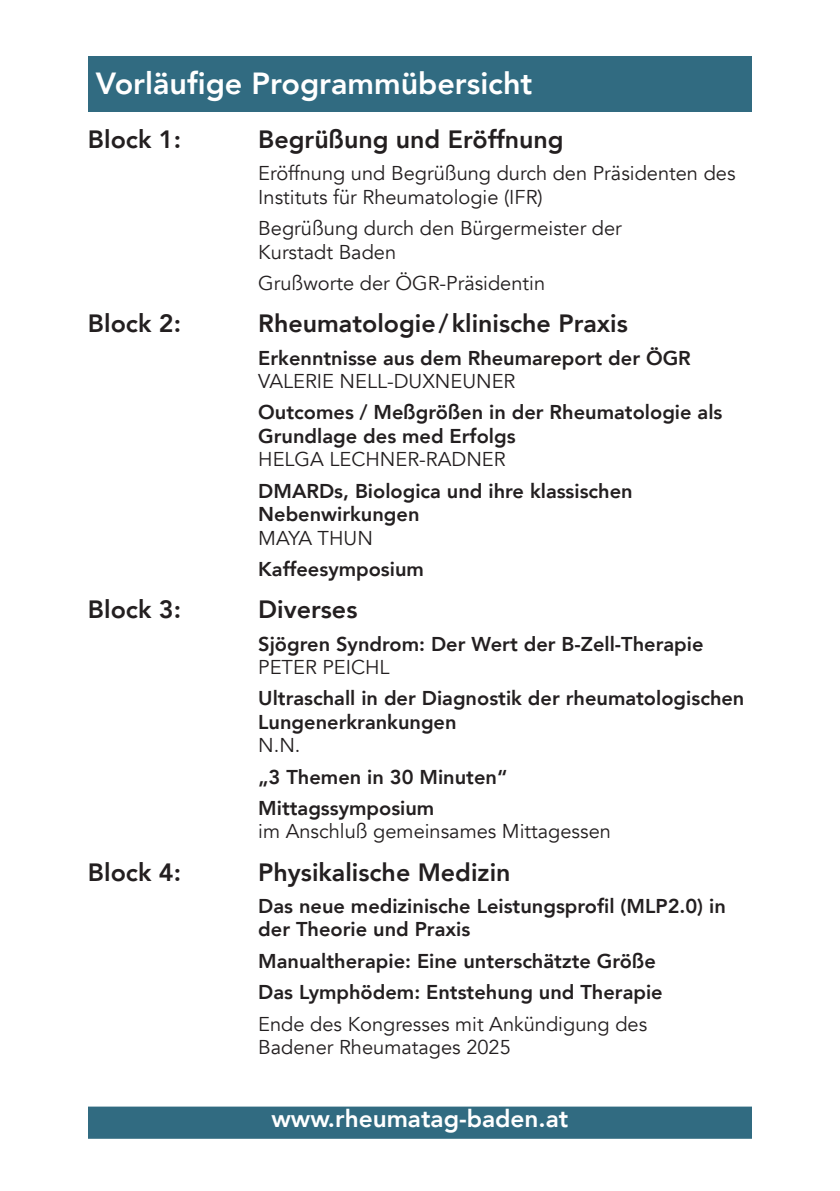
<style>
.page{position:relative;width:840px;height:1191px;background:#fff}
.page>*{position:absolute;margin:0;border:0;box-sizing:border-box;transform-origin:0 0}
.t1{font:800 30.4px "Avenir";color:#fff}
.t2{font:800 25px "Avenir";color:#231f20}
.t3{font:800 24.4px "Avenir";color:#fff}
.t4{font:800 20px/23.4px "Avenir";color:#231f20}
.t5{font:20px/23.4px "Avenir";color:#231f20}
.s1{font-weight:400}
.s2{font-weight:800}
</style>
<div class="page">
<div style="left:88px;top:1106px;width:663px;height:32px;background:#316b81"></div>
<div style="left:88px;top:56px;width:663px;height:55px;background:#316b81"></div>
<p class="t1" style="left:96px;top:64px;width:437px">Vorläufige Programmübersicht</p>
<p class="t2" style="left:88px;top:123px;width:95px">Block 1:</p>
<p class="t2" style="left:258px;top:123px;width:307px">Begrüßung und Eröffnung</p>
<p class="t5" style="left:258px;top:162px;width:478px">Eröffnung und Begrüßung durch den Präsidenten des<br>Instituts für Rheumatologie (IFR)</p>
<p class="t5" style="left:258px;top:217px;width:365px">Begrüßung durch den Bürgermeister der<br>Kurstadt Baden</p>
<p class="t5" style="left:258px;top:272px;width:288px">Grußworte der ÖGR-Präsidentin</p>
<p class="t2" style="left:88px;top:307px;width:95px">Block 2:</p>
<p class="t2" style="left:258px;top:307px;width:371px">Rheumatologie / klinische Praxis</p>
<p class="t4" style="left:258px;top:346px;width:434px">Erkenntnisse aus dem Rheumareport der ÖGR<br><span class="s1">VALERIE NELL-DUXNEUNER</span></p>
<p class="t4" style="left:258px;top:401px;width:465px">Outcomes / Meßgrößen in der Rheumatologie als<br>Grundlage des med Erfolgs<br><span class="s1">HELGA LECHNER-RADNER</span></p>
<p class="t4" style="left:258px;top:479px;width:376px">DMARDs, Biologica und ihre klassischen<br>Nebenwirkungen<br><span class="s1">MAYA THUN</span></p>
<p class="t4" style="left:258px;top:558px;width:167px">Kaffeesymposium</p>
<p class="t2" style="left:88px;top:593px;width:95px">Block 3:</p>
<p class="t2" style="left:258px;top:593px;width:101px">Diverses</p>
<p class="t4" style="left:258px;top:632px;width:446px">Sjögren Syndrom: Der Wert der B-Zell-Therapie<br><span class="s1">PETER PEICHL</span></p>
<p class="t4" style="left:258px;top:687px;width:487px">Ultraschall in der Diagnostik der rheumatologischen<br>Lungenerkrankungen<br><span class="s1">N.N.</span></p>
<p class="t4" style="left:258px;top:765px;width:250px">„3 Themen in 30 Minuten“</p>
<p class="t5" style="left:258px;top:797px;width:354px"><span class="s2">Mittagssymposium<br></span>im Anschluß gemeinsames Mittagessen</p>
<p class="t2" style="left:88px;top:856px;width:95px">Block 4:</p>
<p class="t2" style="left:258px;top:856px;width:253px">Physikalische Medizin</p>
<p class="t4" style="left:258px;top:895px;width:469px">Das neue medizinische Leistungsprofil (MLP2.0) in der Theorie und Praxis</p>
<p class="t4" style="left:258px;top:949px;width:399px">Manualtherapie: Eine unterschätzte Größe</p>
<p class="t4" style="left:258px;top:981px;width:406px">Das Lymphödem: Entstehung und Therapie</p>
<p class="t5" style="left:258px;top:1012px;width:390px">Ende des Kongresses mit Ankündigung des<br>Badener Rheumatages 2025</p>
<p class="t3" style="left:271px;top:1103px;width:298px">www.rheumatag-baden.at</p>
</div>
